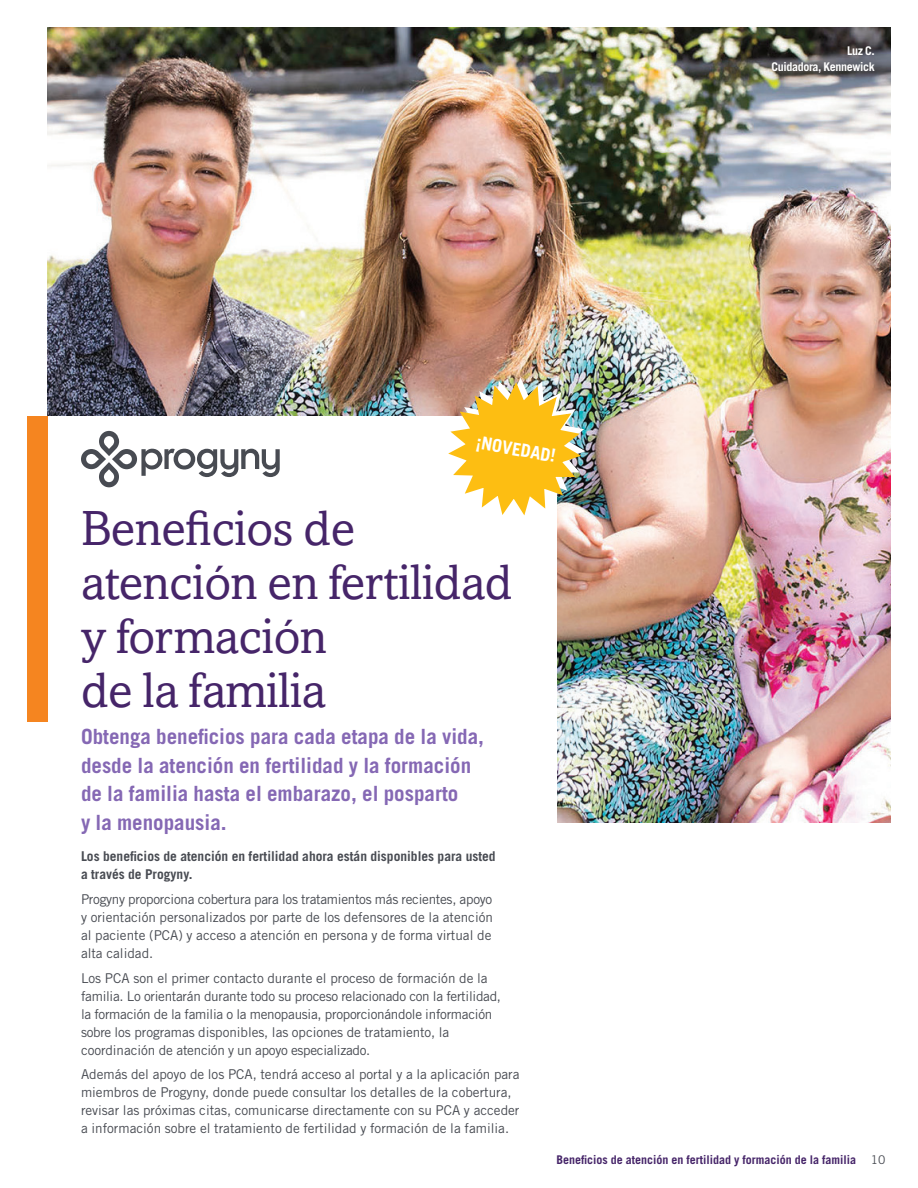
<style>
.page{position:relative;width:918px;height:1188px;background:#fff}
.page>*{position:absolute;margin:0;border:0;box-sizing:border-box;transform-origin:0 0}
.t1{font:49.5px/54px "Amasis MT Pro";letter-spacing:-.01em;color:#462569}
.t2{font:700 21px/28.5px "Trade Gothic LT Std";color:#8568b4}
.t3{font:700 18px "Trade Gothic LT Std";color:#fff}
.t4{font:13.5px/18px "Trade Gothic LT Std";color:#484b52}
.t5{font:13.5px/18px "Trade Gothic LT Std";letter-spacing:-.02em;color:#484b52}
.t6{font:700 13.5px/18px "Trade Gothic LT Std";color:#484b52}
.t7{font:700 12px "Trade Gothic LT Std";color:#462569}
.t8{font:700 12px/16.5px "Trade Gothic LT Std";letter-spacing:-.03em;color:#fff;text-align:right}
.s1{font-weight:400;color:#484b52}
</style>
<div class="page">
<img style="left:47px;top:27px;width:844px;height:796px">
<div style="left:27px;top:416px;width:529px;height:700px;background:#fff"></div>
<div style="left:27px;top:416px;width:20px;height:305px;background:#f58520"></div>
<svg style="left:81px;top:431px;width:199px;height:56px"></svg>
<img style="left:755px;top:29px;width:136px;height:61px">
<img style="left:445px;top:374px;width:144px;height:145px">
<p class="t3" style="left:479px;top:431px;width:82px;rotate:10deg">¡NOVEDAD!</p>
<p class="t1" style="left:81px;top:502px;width:433px">Beneficios de atención en fertilidad y formación<br>de la familia</p>
<p class="t2" style="left:81px;top:722px;width:405px">Obtenga beneficios para cada etapa de la vida, desde la atención en fertilidad y la formación de la familia hasta el embarazo, el posparto<br>y la menopausia.</p>
<p class="t6" style="left:81px;top:847px;width:416px">Los beneficios de atención en fertilidad ahora están disponibles para usted a través de Progyny.</p>
<p class="t4" style="left:81px;top:890px;width:414px">Progyny proporciona cobertura para los tratamientos más recientes, apoyo y orientación personalizados por parte de los defensores de la atención al paciente (PCA) y acceso a atención en persona y de forma virtual de alta calidad.</p>
<p class="t5" style="left:81px;top:969px;width:422px">Los PCA son el primer contacto durante el proceso de formación de la familia. Lo orientarán durante todo su proceso relacionado con la fertilidad, la formación de la familia o la menopausia, proporcionándole información sobre los programas disponibles, las opciones de tratamiento, la coordinación de atención y un apoyo especializado.</p>
<p class="t4" style="left:81px;top:1065px;width:440px">Además del apoyo de los PCA, tendrá acceso al portal y a la aplicación para miembros de Progyny, donde puede consultar los detalles de la cobertura, revisar las próximas citas, comunicarse directamente con su PCA y acceder a información sobre el tratamiento de fertilidad y formación de la familia.</p>
<p class="t8" style="left:772px;top:42px;width:105px">Luz C.<br>Cuidadora, Kennewick</p>
<p class="t7" style="left:556px;top:1153px;width:331px">Beneficios de atención en fertilidad y formación de la familia <span class="s1">10</span></p>
</div>
